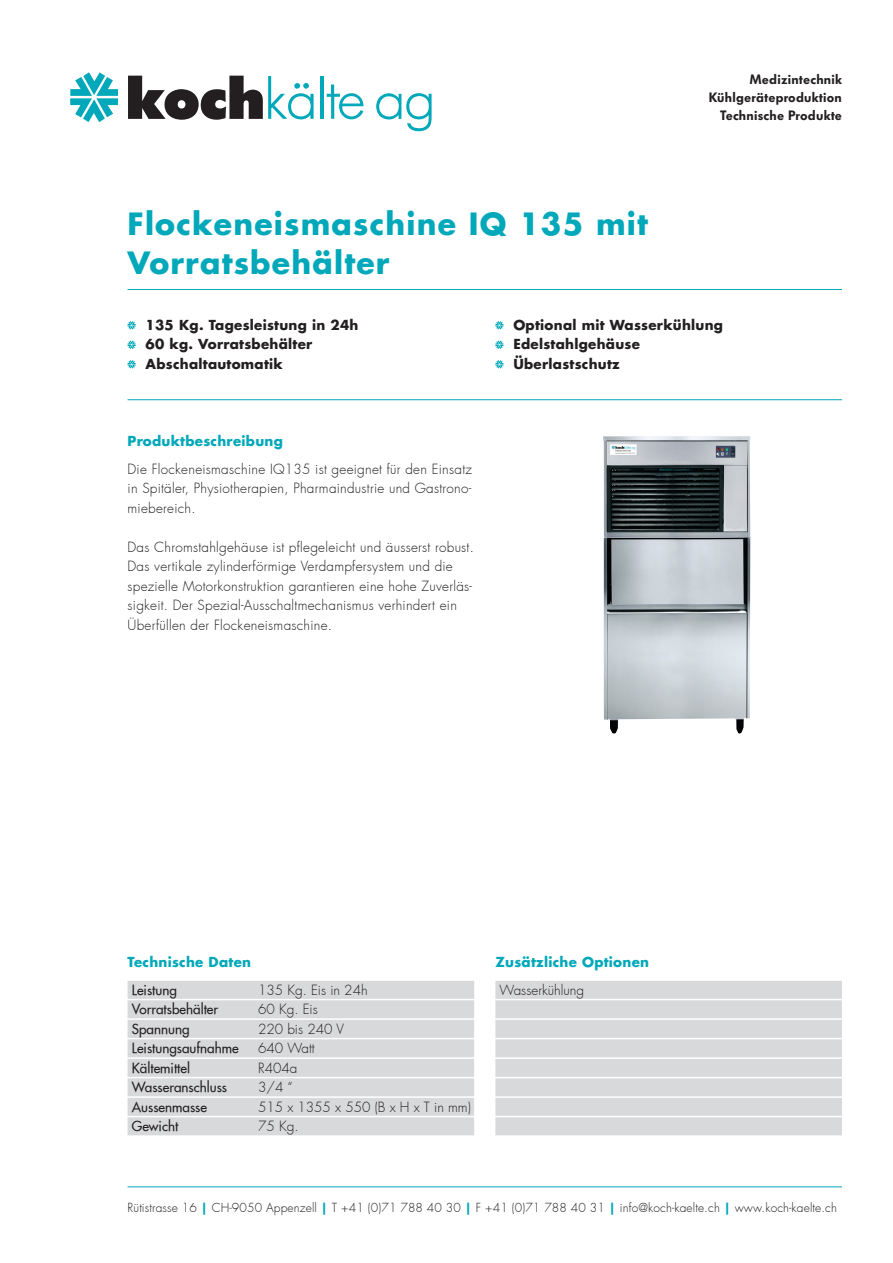
<style>
.page{position:relative;width:893px;height:1263px;background:#fff}
.page>*{position:absolute;margin:0;border:0;box-sizing:border-box;transform-origin:0 0}
.t1{font:700 30px/39px "Futura";letter-spacing:.04em;color:#00a8b9}
.t2{font:300 13.5px/19.5px "Futura";letter-spacing:.02em;color:#231f20;text-align:justify}
.Aufzählung{font:700 13.5px "Futura";letter-spacing:.02em;color:#231f20}
.t3{font:500 13.5px "Futura";color:#231f20}
.t4{font:300 13.5px "Futura";color:#231f20}
.t5{font:700 13.5px "Futura";letter-spacing:.02em;color:#00a8b9}
.t6{font:600 13.5px/18px "Futura BQ";letter-spacing:.02em;color:#231f20;text-align:right}
.t7{font:300 12px "Futura";letter-spacing:.01em;color:#231f20}
.s1{font-weight:700;color:#00a8b9}
</style>
<div class="page">
<img style="left:603px;top:436px;width:147px;height:297px">
<svg style="left:70px;top:72px;width:48px;height:50px"></svg>
<svg style="left:128px;top:76px;width:186px;height:44px"></svg>
<hr style="left:320px;top:76px;width:3px;height:43px;background:#00a8b9">
<svg style="left:327px;top:84px;width:37px;height:35px"></svg>
<svg style="left:376px;top:93px;width:56px;height:38px"></svg>
<hr style="left:128px;top:289px;width:714px;height:1px;background:#00a8b9">
<hr style="left:128px;top:399px;width:714px;height:1px;background:#00a8b9">
<hr style="left:128px;top:1186px;width:714px;height:1px;background:#00a8b9">
<div style="left:495px;top:981px;width:347px;height:18px;background:#d8d9db"></div>
<div style="left:495px;top:1000px;width:347px;height:18px;background:#d8d9db"></div>
<div style="left:495px;top:1020px;width:347px;height:18px;background:#d8d9db"></div>
<div style="left:495px;top:1039px;width:347px;height:18px;background:#d8d9db"></div>
<div style="left:495px;top:1059px;width:347px;height:18px;background:#d8d9db"></div>
<div style="left:495px;top:1078px;width:347px;height:18px;background:#d8d9db"></div>
<div style="left:495px;top:1098px;width:347px;height:18px;background:#d8d9db"></div>
<div style="left:495px;top:1117px;width:347px;height:18px;background:#d8d9db"></div>
<div style="left:128px;top:981px;width:346px;height:18px;background:#d8d9db"></div>
<div style="left:128px;top:1000px;width:346px;height:18px;background:#d8d9db"></div>
<div style="left:128px;top:1020px;width:346px;height:18px;background:#d8d9db"></div>
<div style="left:128px;top:1039px;width:346px;height:18px;background:#d8d9db"></div>
<div style="left:128px;top:1059px;width:346px;height:18px;background:#d8d9db"></div>
<div style="left:128px;top:1078px;width:346px;height:18px;background:#d8d9db"></div>
<div style="left:128px;top:1098px;width:346px;height:18px;background:#d8d9db"></div>
<div style="left:128px;top:1117px;width:346px;height:18px;background:#d8d9db"></div>
<svg style="left:128px;top:321px;width:8px;height:8px"></svg>
<svg style="left:128px;top:341px;width:8px;height:8px"></svg>
<svg style="left:128px;top:360px;width:8px;height:8px"></svg>
<svg style="left:495px;top:321px;width:8px;height:8px"></svg>
<svg style="left:495px;top:341px;width:8px;height:8px"></svg>
<svg style="left:495px;top:360px;width:8px;height:8px"></svg>
<h1 class="t1" style="left:128px;top:204px;width:522px">Flockeneismaschine IQ 135 mit<br>Vorratsbehälter</h1>
<p class="t6" style="left:709px;top:71px;width:135px">Medizintechnik<br>Kühlgeräteproduktion<br>Technische Produkte</p>
<p class="Aufzählung" style="left:146px;top:315px;width:214px">135 Kg. Tagesleistung in 24h</p>
<p class="Aufzählung" style="left:146px;top:335px;width:168px">60 kg. Vorratsbehälter</p>
<p class="Aufzählung" style="left:146px;top:354px;width:139px">Abschaltautomatik</p>
<p class="t5" style="left:128px;top:432px;width:157px">Produktbeschreibung</p>
<p class="t2" style="left:128px;top:460px;width:346px">Die Flockeneismaschine IQ135 ist geeignet für den Einsatz in Spitäler, Physiotherapien, Pharmaindustrie und Gastrono&shy;miebereich.</p>
<p class="t2" style="left:128px;top:538px;width:348px;text-align:left">Das Chromstahlgehäuse ist pflegeleicht und äusserst robust.<br>Das vertikale zylinderförmige Verdampfersystem und die spezielle Motorkonstruktion garantieren eine hohe Zuverläs&shy;sigkeit. Der Spezial-Ausschaltmechanismus verhindert ein Überfüllen der Flockeneismaschine.</p>
<p class="Aufzählung" style="left:513px;top:315px;width:211px">Optional mit Wasserkühlung</p>
<p class="Aufzählung" style="left:513px;top:335px;width:128px">Edelstahlgehäuse</p>
<p class="Aufzählung" style="left:513px;top:354px;width:108px">Überlastschutz</p>
<p class="t5" style="left:128px;top:953px;width:125px">Technische Daten</p>
<p class="t3" style="left:132px;top:981px;width:47px">Leistung</p>
<p class="t4" style="left:258px;top:982px;width:111px">135 Kg. Eis in 24h</p>
<p class="t3" style="left:132px;top:1001px;width:88px">Vorratsbehälter</p>
<p class="t2" style="left:258px;top:1000px;width:61px">60 Kg. Eis</p>
<p class="t3" style="left:132px;top:1020px;width:59px">Spannung</p>
<p class="t4" style="left:258px;top:1021px;width:88px">220 bis 240 V</p>
<p class="t3" style="left:132px;top:1040px;width:108px">Leistungsaufnahme</p>
<p class="t2" style="left:258px;top:1039px;width:58px">640 Watt</p>
<p class="t3" style="left:132px;top:1059px;width:60px">Kältemittel</p>
<p class="t2" style="left:258px;top:1058px;width:41px">R404a</p>
<p class="t3" style="left:132px;top:1079px;width:97px">Wasseranschluss</p>
<p class="t2" style="left:258px;top:1078px;width:36px">3/4 “</p>
<p class="t3" style="left:132px;top:1098px;width:77px">Aussenmasse</p>
<p class="t4" style="left:258px;top:1099px;width:214px">515 x 1355 x 550 (B x H x T in mm)</p>
<p class="t3" style="left:132px;top:1118px;width:48px">Gewicht</p>
<p class="t2" style="left:258px;top:1117px;width:42px">75 Kg.</p>
<p class="t5" style="left:495px;top:953px;width:155px">Zusätzliche Optionen</p>
<p class="t4" style="left:500px;top:982px;width:86px">Wasserkühlung</p>
<p class="t7" style="left:128px;top:1200px;width:711px">Rütistrasse 16 <span class="s1">|</span> CH-9050 Appenzell <span class="s1">|</span> T +41 (0)71 788 40 30 <span class="s1">|</span> F +41 (0)71 788 40 31 <span class="s1">|</span> info@koch-kaelte.ch <span class="s1">|</span> www.koch-kaelte.ch</p>
</div>
